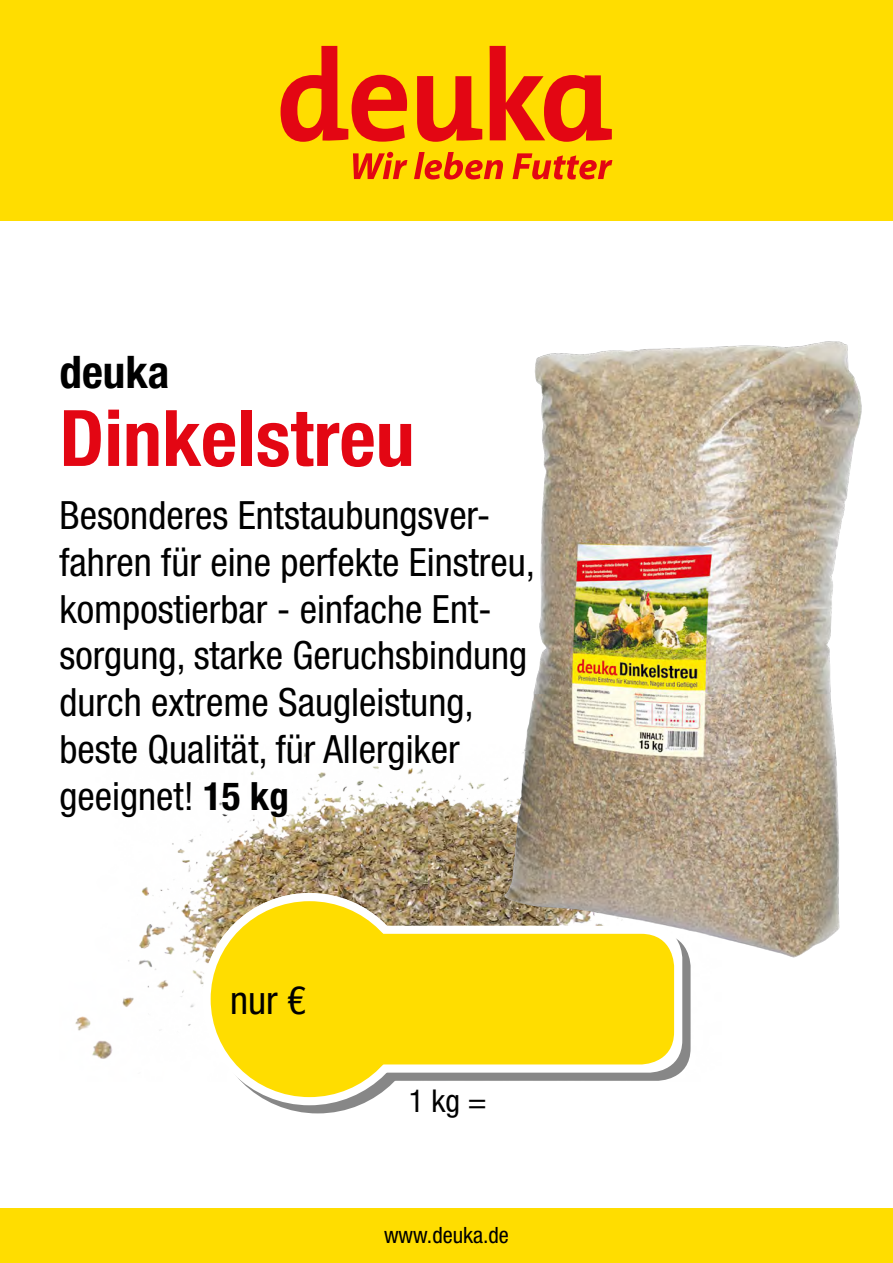
<style>
.page{position:relative;width:893px;height:1263px;background:#fff}
.page>*{position:absolute;margin:0;border:0;box-sizing:border-box;transform-origin:0 0}
.t1{font:700 condensed 78px "Helvetica Neue LT Pro";color:#e30613}
.t2{font:700 condensed 45px "Helvetica Neue LT Pro";color:#000}
.t3{font:condensed 39px/46.8px "Helvetica Neue LT Pro";color:#000}
.t4{font:condensed 31.5px "Helvetica Neue LT Pro";color:#000}
.t5{font:condensed 22.5px "Helvetica Neue LT Pro";color:#000}
.s1{font-weight:700}
</style>
<div class="page">
<div style="left:0;top:1208px;width:893px;height:55px;background:#fd0"></div>
<div style="left:0;top:0;width:893px;height:220px;background:#fd0"></div>
<svg style="left:417px;top:76px;width:65px;height:66px"></svg>
<svg style="left:281px;top:46px;width:126px;height:96px"></svg>
<svg style="left:490px;top:46px;width:122px;height:96px"></svg>
<svg style="left:353px;top:152px;width:54px;height:27px"></svg>
<svg style="left:414px;top:152px;width:89px;height:27px"></svg>
<svg style="left:512px;top:153px;width:100px;height:26px"></svg>
<img style="left:75px;top:752px;width:615px;height:330px">
<img style="left:489px;top:341px;width:373px;height:617px">
<div style="left:211px;top:901px;width:214px;height:212px;background:#878787;border-radius:50%"></div>
<div style="left:327px;top:934px;width:364px;height:147px;background:#878787;border-radius:33px"></div>
<div style="left:202px;top:893px;width:215px;height:212px;background:#fff;border-radius:50%"></div>
<div style="left:319px;top:926px;width:363px;height:147px;background:#fff;border-radius:33px"></div>
<div style="left:336px;top:934px;width:338px;height:130px;background:#fd0;border-radius:33px"></div>
<div style="left:211px;top:901px;width:197px;height:196px;background:#fd0;border-radius:50%"></div>
<p class="t2" style="left:60px;top:345px;width:111px">deuka</p>
<h1 class="t1" style="left:60px;top:391px;width:357px">Dinkelstreu</h1>
<p class="t3" style="left:60px;top:491px;width:477px">Besonderes Entstaubungsver&shy;fahren für eine perfekte Einstreu, kompostierbar - einfache Ent&shy;sorgung, starke Geruchsbindung durch extreme Saugleistung, beste Qualität, für Allergiker geeignet! <span class="s1">15 kg</span></p>
<p class="t3" style="left:230px;top:976px;width:77px">nur €</p>
<p class="t4" style="left:409px;top:1082px;width:79px">1 kg =</p>
<p class="t5" style="left:384px;top:1222px;width:126px">www.deuka.de</p>
</div>
